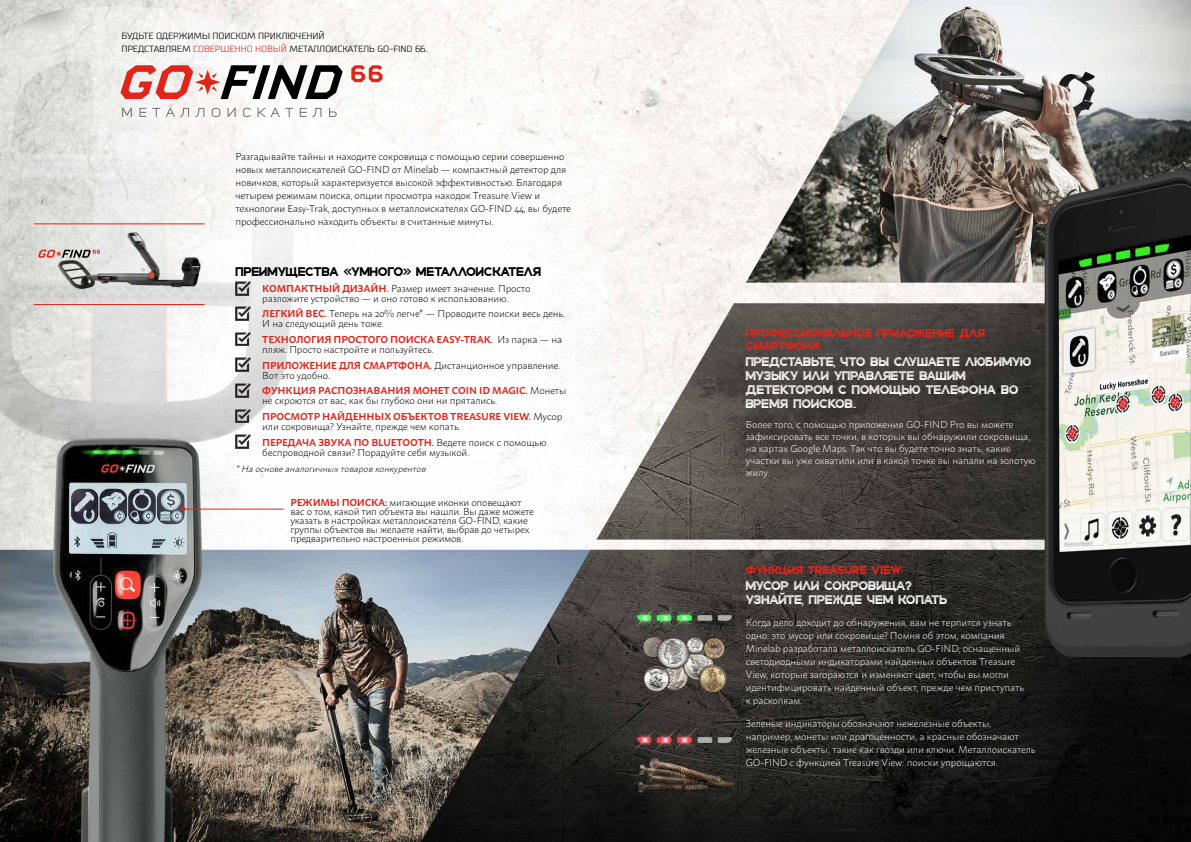
<style>
.page{position:relative;width:1191px;height:842px;background:#fff}
.page>*{position:absolute;margin:0;border:0;box-sizing:border-box;transform-origin:0 0}
.t1{font:12px/13.8px "Stampbor Grunge";letter-spacing:.02em;color:#fff}
.t2{font:12px "Stampbor Rounded";letter-spacing:.015em;color:#000}
.t3{font:11px/13.2px "Stampbor Rounded";letter-spacing:.02em;color:#e1251b}
.t4{font:300 10px/10px "Macho";letter-spacing:-.01em;color:#000}
.t5{font:300 10px/13px "Macho";letter-spacing:-.01em;color:#fff}
.t6{font:300 9px/13px "Supermolot";letter-spacing:-.01em;color:#000}
.t7{font:italic 300 9px "Macho";color:#000}
.s1{color:#de2c28}
.s2{font-weight:600;color:#e1251b}
</style>
<div class="page">
<img style="left:0;top:0;width:1191px;height:842px">
<svg style="left:351px;top:65px;width:31px;height:17px"></svg>
<svg style="left:120px;top:65px;width:223px;height:34px"></svg>
<hr style="left:34px;top:224px;width:171px;height:1px;background:#e1251b">
<hr style="left:34px;top:304px;width:171px;height:1px;background:#e1251b">
<img style="left:57px;top:232px;width:145px;height:58px">
<svg style="left:38px;top:250px;width:62px;height:8px"></svg>
<hr style="left:182px;top:509px;width:102px;height:1px;background:#e1251b">
<svg style="left:182px;top:507px;width:4px;height:4px"></svg>
<img style="left:235px;top:282px;width:15px;height:13px">
<img style="left:235px;top:307px;width:15px;height:13px">
<img style="left:235px;top:332px;width:15px;height:14px">
<img style="left:235px;top:358px;width:15px;height:13px">
<img style="left:235px;top:384px;width:15px;height:13px">
<img style="left:235px;top:409px;width:15px;height:14px">
<img style="left:235px;top:435px;width:15px;height:13px">
<svg style="left:122px;top:108px;width:10px;height:9px"></svg>
<svg style="left:139px;top:108px;width:7px;height:9px"></svg>
<svg style="left:152px;top:108px;width:8px;height:9px"></svg>
<svg style="left:166px;top:108px;width:23px;height:9px"></svg>
<svg style="left:195px;top:108px;width:9px;height:9px"></svg>
<svg style="left:212px;top:108px;width:8px;height:9px"></svg>
<svg style="left:228px;top:108px;width:8px;height:9px"></svg>
<svg style="left:243px;top:108px;width:8px;height:9px"></svg>
<svg style="left:257px;top:108px;width:36px;height:9px"></svg>
<svg style="left:300px;top:108px;width:21px;height:9px"></svg>
<svg style="left:329px;top:108px;width:8px;height:9px"></svg>
<p class="t6" style="left:121px;top:29px;width:307px">Будьте одержимы поиском приключений<br>Представляем <span class="s1">совершенно новый</span> металлоискатель GO-FIND 66.</p>
<p class="t4" style="left:235px;top:148px;width:337px;line-height:13px">Разгадывайте тайны и находите сокровища с помощью серии совершенно новых металлоискателей GO-FIND от Minelab — компактный детектор для новичков, который характеризуется высокой эффективностью. Благодаря четырем режимам поиска, опции просмотра находок Treasure View и технологии Easy-Trak, доступных в металлоискателях GO-FIND 44, вы будете профессионально находить объекты в считанные минуты.</p>
<p class="t2" style="left:235px;top:264px;width:307px">ПРЕИМУЩЕСТВА «УМНОГО» МЕТАЛЛОИСКАТЕЛЯ</p>
<p class="t4" style="left:262px;top:282px;width:270px"><span class="s2">КОМПАКТНЫЙ ДИЗАЙН.</span> Размер имеет значение. Просто разложите устройство — и оно готово к использованию.</p>
<p class="t4" style="left:262px;top:308px;width:304px"><span class="s2">ЛЕГКИЙ ВЕС.</span> Теперь на 20% легче* — Проводите поиски весь день.<br>И на следующий день тоже.</p>
<p class="t4" style="left:262px;top:333px;width:301px"><span class="s2">ТЕХНОЛОГИЯ ПРОСТОГО ПОИСКА EASY-TRAK.</span> Из парка — на пляж. Просто настройте и пользуйтесь.</p>
<p class="t4" style="left:262px;top:359px;width:299px"><span class="s2">ПРИЛОЖЕНИЕ ДЛЯ СМАРТФОНА.</span> Дистанционное управление.<br>Вот это удобно.</p>
<p class="t4" style="left:262px;top:385px;width:306px"><span class="s2">ФУНКЦИЯ РАСПОЗНАВАНИЯ МОНЕТ COIN ID MAGIC.</span> Монеты не скроются от вас, как бы глубоко они ни прятались.</p>
<p class="t4" style="left:262px;top:410px;width:301px"><span class="s2">ПРОСМОТР НАЙДЕННЫХ ОБЪЕКТОВ TREASURE VIEW.</span> Мусор или сокровища? Узнайте, прежде чем копать.</p>
<p class="t4" style="left:262px;top:436px;width:286px"><span class="s2">ПЕРЕДАЧА ЗВУКА ПО BLUETOOTH.</span> Ведете поиск с помощью беспроводной связи? Порадуйте себя музыкой.</p>
<p class="t7" style="left:235px;top:461px;width:195px">*Наосновеаналогичныхтоваровконкурентов</p>
<p class="t4" style="left:290px;top:497px;width:245px;line-height:9px"><span class="s2">РЕЖИМЫ ПОИСКА:</span> мигающие иконки оповещают вас о том, какой тип объекта вы нашли. Вы даже можете указать в настройках металлоискателя GO-FIND, какие группы объектов вы желаете найти, выбрав до четырех предварительно настроенных режимов.</p>
<p class="t3" style="left:746px;top:326px;width:241px">ПРОФЕССИОНАЛЬНОЕ ПРИЛОЖЕНИЕ ДЛЯ<br>СМАРТФОНА:</p>
<p class="t1" style="left:746px;top:354px;width:287px">Представьте, что вы слушаете любимую музыку или управляете вашим детектором с помощью телефона во время поисков..</p>
<p class="t5" style="left:746px;top:418px;width:291px;line-height:12px">Более того, с помощью приложения GO-FIND Pro вы можете зафиксировать все точки, в которых вы обнаружили сокровища, на картах Google Maps. Так что вы будете точно знать, какие участки вы уже охватили или в какой точке вы напали на золотую жилу.</p>
<p class="t3" style="left:746px;top:563px;width:159px">ФУНКЦИЯ TREASURE VIEW:</p>
<p class="t1" style="left:746px;top:577px;width:203px">МУСОР ИЛИ СОКРОВИЩА?<br>УЗНАЙТЕ, ПРЕЖДЕ ЧЕМ КОПАТЬ</p>
<p class="t5" style="left:746px;top:614px;width:280px">Когда дело доходит до обнаружения, вам не терпится узнать одно: это мусор или сокровище? Помня об этом, компания Minelab разработала металлоискатель GO-FIND, оснащенный светодиодными индикаторами найденных объектов Treasure View, которые загораются и изменяют цвет, чтобы вы могли идентифицировать найденный объект, прежде чем приступать к раскопкам.</p>
<p class="t5" style="left:746px;top:716px;width:291px">Зеленые индикаторы обозначают нежелезные объекты, например, монеты или драгоценности, а красные обозначают железные объекты, такие как гвозди или ключи. Металлоискатель GO-FIND с функцией Treasure View: поиски упрощаются.</p>
</div>
